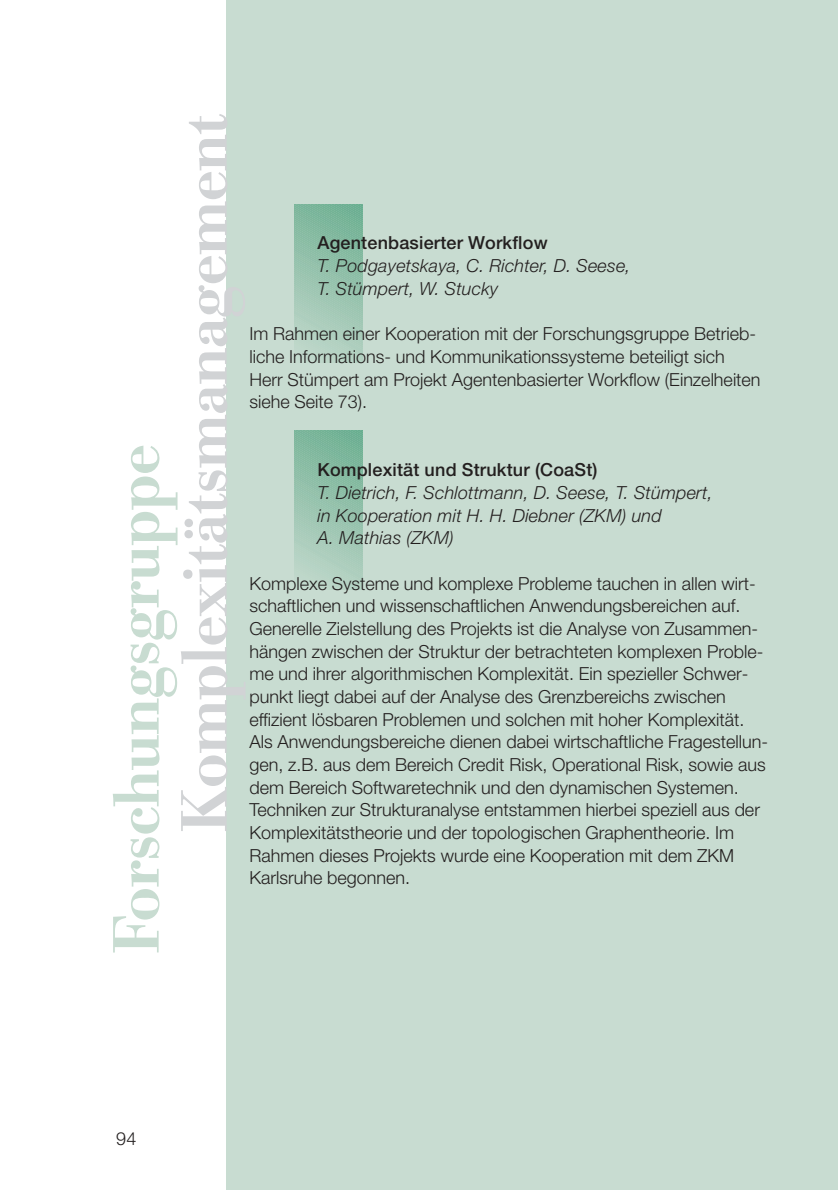
<style>
.page{position:relative;width:838px;height:1190px;background:#fff}
.page>*{position:absolute;margin:0;border:0;box-sizing:border-box;transform-origin:0 0}
.t1{font:500 64px "BO29";color:#d1d3d5}
.t2{font:500 64px "BO29";color:#c8dcd1}
.t3{font:300 18px/22.6px "Helvetica Neue";color:#231f1f}
.t4{font:italic 300 18px/22.6px "Helvetica Neue";letter-spacing:.01em;color:#231f1f}
.t5{font:500 18px "Helvetica Neue";letter-spacing:.01em;color:#231f1f}
</style>
<div class="page">
<div style="left:227px;top:0;width:611px;height:1190px;background:#c8dcd1"></div>
<svg style="left:295px;top:204px;width:68px;height:159px;background:#98c4af"></svg>
<svg style="left:295px;top:431px;width:68px;height:159px;background:#99c4af"></svg>
<h1 class="t1" style="left:181px;top:833px;width:721px;rotate:-90deg">Komplexitätsmanagement</h1>
<p class="t5" style="left:317px;top:237px;width:232px">Agentenbasierter Workflow</p>
<p class="t4" style="left:317px;top:256px;width:315px">T. Podgayetskaya, C. Richter, D. Seese,<br>T. Stümpert, W. Stucky</p>
<p class="t3" style="left:249px;top:324px;width:513px">Im Rahmen einer Kooperation mit der Forschungsgruppe Betrieb&shy;liche Informations- und Kommunikationssysteme beteiligt sich Herr Stümpert am Projekt Agentenbasierter Workflow (Einzelheiten siehe Seite 73).</p>
<h1 class="t2" style="left:113px;top:954px;width:511px;rotate:-90deg">Forschungsgruppe</h1>
<p class="t5" style="left:317px;top:463px;width:282px">Komplexität und Struktur (CoaSt)</p>
<p class="t4" style="left:317px;top:483px;width:397px">T. Dietrich, F. Schlottmann, D. Seese, T. Stümpert, in Kooperation mit H. H. Diebner (ZKM) und<br>A. Mathias (ZKM)</p>
<p class="t3" style="left:249px;top:574px;width:520px">Komplexe Systeme und komplexe Probleme tauchen in allen wirt&shy;schaftlichen und wissenschaftlichen Anwendungsbereichen auf.<br>Generelle Zielstellung des Projekts ist die Analyse von Zusammen&shy;hängen zwischen der Struktur der betrachteten komplexen Proble&shy;me und ihrer algorithmischen Komplexität. Ein spezieller Schwer&shy;punkt liegt dabei auf der Analyse des Grenzbereichs zwischen effizient lösbaren Problemen und solchen mit hoher Komplexität.<br>Als Anwendungsbereiche dienen dabei wirtschaftliche Fragestellun&shy;gen, z.B. aus dem Bereich Credit Risk, Operational Risk, sowie aus dem Bereich Softwaretechnik und den dynamischen Systemen.<br>Techniken zur Strukturanalyse entstammen hierbei speziell aus der Komplexitätstheorie und der topologischen Graphentheorie. Im Rahmen dieses Projekts wurde eine Kooperation mit dem ZKM Karlsruhe begonnen.</p>
<p class="t3" style="left:116px;top:1129px;width:22px">94</p>
</div>
